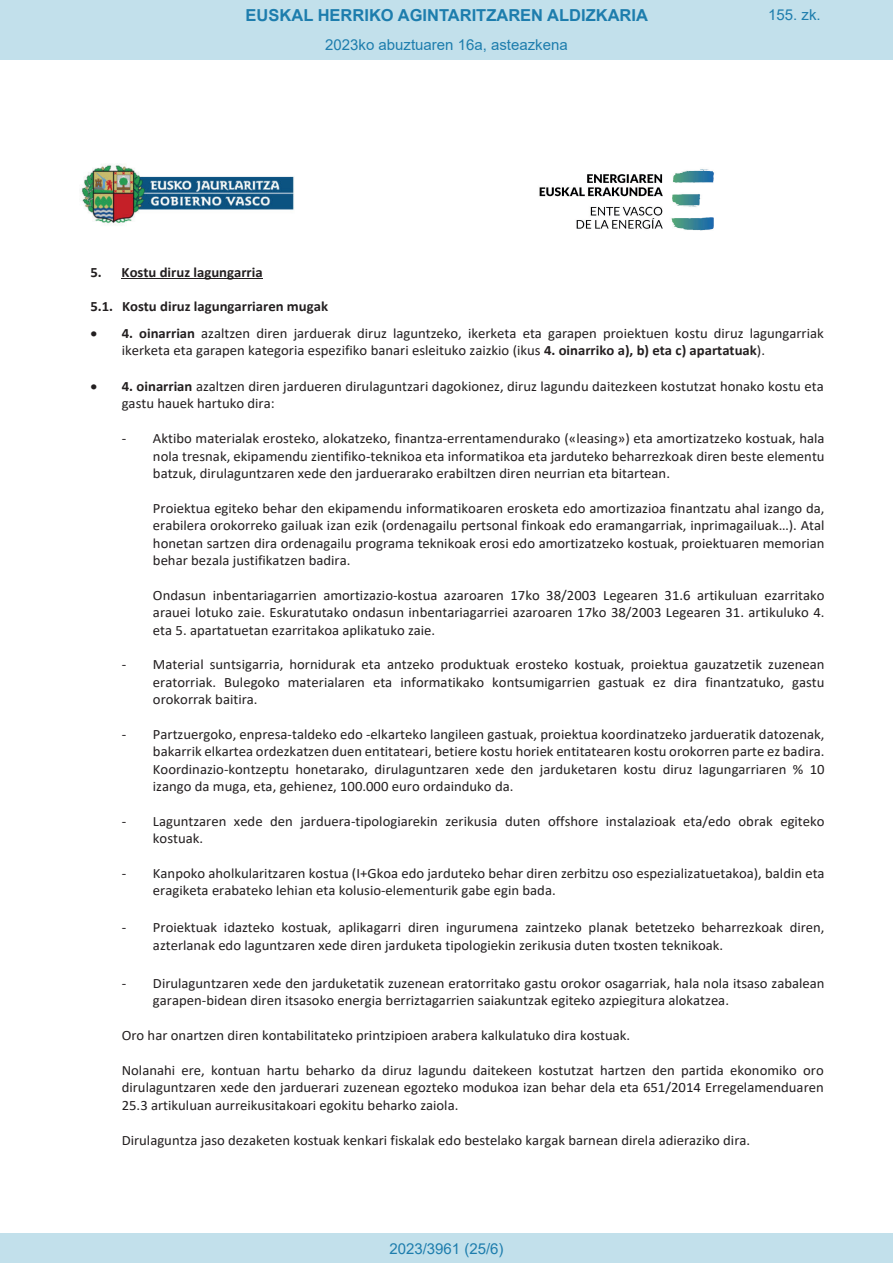
<style>
.page{position:relative;width:893px;height:1263px;background:#fff}
.page>*{position:absolute;margin:0;border:0;box-sizing:border-box;transform-origin:0 0}
.t1{font:700 16.5px "Arial";color:#1d7dad}
.t2{font:15px "Arial";color:#1d7dad}
.t3{font:14.25px/17.4px "Calibri";color:#231f20}
.t4{font:700 14.25px "Calibri";color:#231f20}
.s1{font-weight:700}
</style>
<div class="page">
<img style="left:81px;top:163px;width:214px;height:62px">
<img style="left:539px;top:169px;width:175px;height:62px">
<hr style="left:122px;top:278px;width:141px;height:1px;background:#231f20">
<div style="left:0;top:0;width:893px;height:60px;background:#c2e0eb"></div>
<div style="left:0;top:1233px;width:893px;height:30px;background:#c2e0eb"></div>
<p class="t1" style="left:246px;top:3px;width:404px">EUSKAL HERRIKO AGINTARITZAREN ALDIZKARIA</p>
<p class="t2" style="left:768px;top:5px;width:54px">155. zk.</p>
<p class="t2" style="left:325px;top:35px;width:244px">2023ko abuztuaren 16a, asteazkena</p>
<p class="t4" style="left:90px;top:262px;width:174px">5. Kostu diruz lagungarria</p>
<p class="t4" style="left:90px;top:296px;width:239px">5.1. Kostu diruz lagungarriaren mugak</p>
<p class="t3" style="left:122px;top:324px;width:704px;text-indent:-31px">• <span class="s1">4. oinarrian</span> azaltzen diren jarduerak diruz laguntzeko, ikerketa eta garapen proiektuen kostu diruz lagungarriak ikerketa eta garapen kategoria espezifiko banari esleituko zaizkio (ikus <span class="s1">4. oinarriko a), b) eta c) apartatuak</span>).</p>
<p class="t3" style="left:122px;top:377px;width:704px;text-indent:-31px">• <span class="s1">4. oinarrian</span> azaltzen diren jardueren dirulaguntzari dagokionez, diruz lagundu daitezkeen kostutzat honako kostu eta gastu hauek hartuko dira:</p>
<p class="t3" style="left:153px;top:429px;width:673px;text-align:justify;text-indent:-31px">- Aktibo materialak erosteko, alokatzeko, finantza-errentamendurako («leasing») eta amortizatzeko kostuak, hala nola tresnak, ekipamendu zientifiko-teknikoa eta informatikoa eta jarduteko beharrezkoak diren beste elementu batzuk, dirulaguntzaren xede den jarduerarako erabiltzen diren neurrian eta bitartean.</p>
<p class="t3" style="left:153px;top:499px;width:673px;text-align:justify">Proiektua egiteko behar den ekipamendu informatikoaren erosketa edo amortizazioa finantzatu ahal izango da, erabilera orokorreko gailuak izan ezik (ordenagailu pertsonal finkoak edo eramangarriak, inprimagailuak…). Atal honetan sartzen dira ordenagailu programa teknikoak erosi edo amortizatzeko kostuak, proiektuaren memorian behar bezala justifikatzen badira.</p>
<p class="t3" style="left:153px;top:586px;width:673px;text-align:justify">Ondasun inbentariagarrien amortizazio-kostua azaroaren 17ko 38/2003 Legearen 31.6 artikuluan ezarritako arauei lotuko zaie. Eskuratutako ondasun inbentariagarriei azaroaren 17ko 38/2003 Legearen 31. artikuluko 4. eta 5. apartatuetan ezarritakoa aplikatuko zaie.</p>
<p class="t3" style="left:153px;top:655px;width:673px;text-align:justify;text-indent:-31px">- Material suntsigarria, hornidurak eta antzeko produktuak erosteko kostuak, proiektua gauzatzetik zuzenean eratorriak. Bulegoko materialaren eta informatikako kontsumigarrien gastuak ez dira finantzatuko, gastu orokorrak baitira.</p>
<p class="t3" style="left:153px;top:725px;width:673px;text-align:justify;text-indent:-31px">- Partzuergoko, enpresa-taldeko edo -elkarteko langileen gastuak, proiektua koordinatzeko jardueratik datozenak, bakarrik elkartea ordezkatzen duen entitateari, betiere kostu horiek entitatearen kostu orokorren parte ez badira.<br>Koordinazio-kontzeptu honetarako, dirulaguntzaren xede den jarduketaren kostu diruz lagungarriaren % 10 izango da muga, eta, gehienez, 100.000 euro ordainduko da.</p>
<p class="t3" style="left:153px;top:812px;width:673px;text-indent:-31px">- Laguntzaren xede den jarduera-tipologiarekin zerikusia duten offshore instalazioak eta/edo obrak egiteko kostuak.</p>
<p class="t3" style="left:153px;top:864px;width:673px;text-indent:-31px">- Kanpoko aholkularitzaren kostua (I+Gkoa edo jarduteko behar diren zerbitzu oso espezializatuetakoa), baldin eta eragiketa erabateko lehian eta kolusio-elementurik gabe egin bada.</p>
<p class="t3" style="left:153px;top:917px;width:673px;line-height:18.8px;text-indent:-31px">- Proiektuak idazteko kostuak, aplikagarri diren ingurumena zaintzeko planak betetzeko beharrezkoak diren, azterlanak edo laguntzaren xede diren jarduketa tipologiekin zerikusia duten txosten teknikoak.</p>
<p class="t3" style="left:153px;top:974px;width:673px;text-indent:-31px">- Dirulaguntzaren xede den jarduketatik zuzenean eratorritako gastu orokor osagarriak, hala nola itsaso zabalean garapen-bidean diren itsasoko energia berriztagarrien saiakuntzak egiteko azpiegitura alokatzea.</p>
<p class="t3" style="left:122px;top:1026px;width:510px">Oro har onartzen diren kontabilitateko printzipioen arabera kalkulatuko dira kostuak.</p>
<p class="t3" style="left:122px;top:1061px;width:704px;text-align:justify">Nolanahi ere, kontuan hartu beharko da diruz lagundu daitekeen kostutzat hartzen den partida ekonomiko oro dirulaguntzaren xede den jarduerari zuzenean egozteko modukoa izan behar dela eta 651/2014 Erregelamenduaren 25.3 artikuluan aurreikusitakoari egokitu beharko zaiola.</p>
<p class="t3" style="left:122px;top:1131px;width:630px">Dirulaguntza jaso dezaketen kostuak kenkari fiskalak edo bestelako kargak barnean direla adieraziko dira.</p>
<p class="t2" style="left:389px;top:1238px;width:116px">2023/3961 (25/6)</p>
</div>
